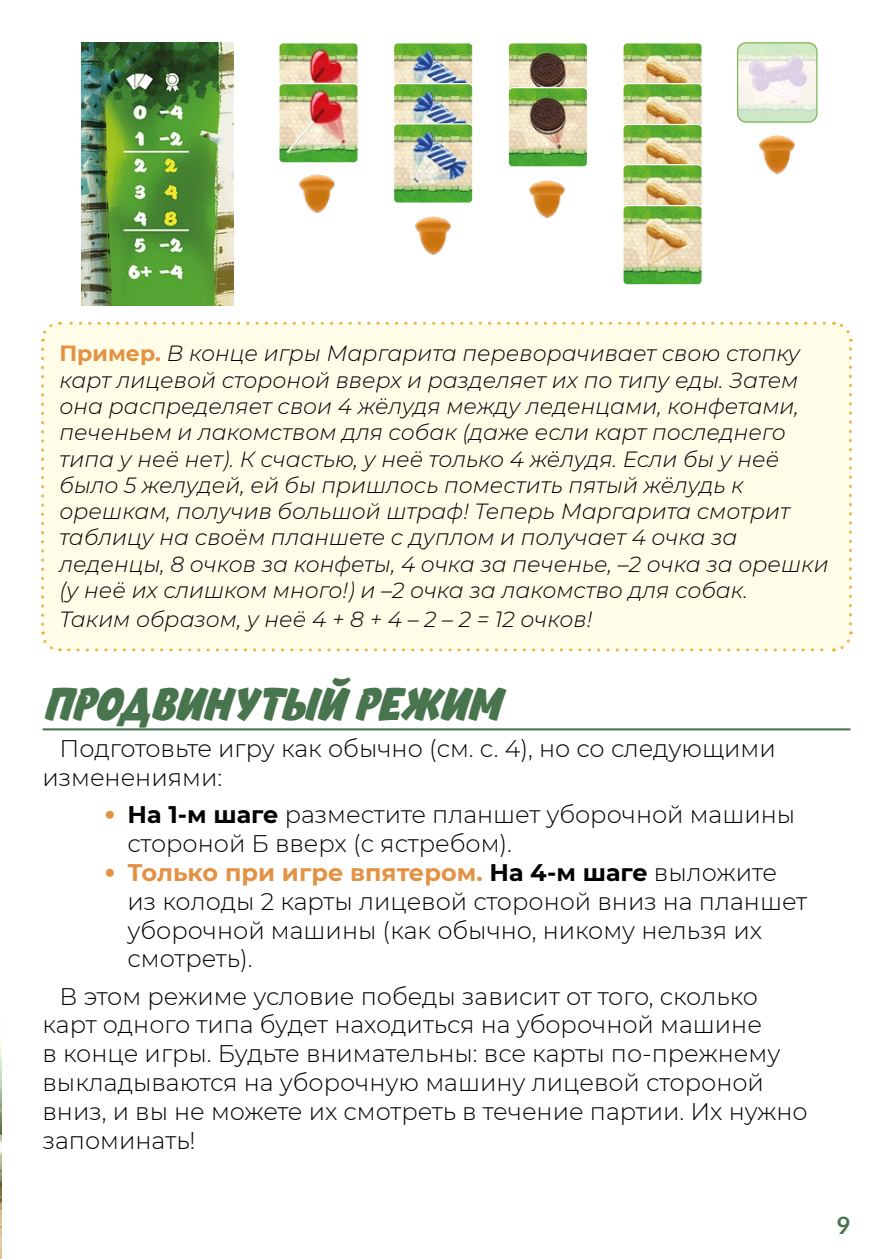
<style>
.page{position:relative;width:893px;height:1259px;background:#fff}
.page>*{position:absolute;margin:0;border:0;box-sizing:border-box;transform-origin:0 0}
.t1{font:italic 700 45px "Chekharda";color:#49754e;scale:.84 1}
.t2{font:300 24px/28.8px "Montserrat";color:#000}
.t3{font:700 24px "Lato";color:#49754e}
.t4{font:italic 300 21.9px/26.4px "Montserrat";color:#000}
.s1{font-weight:700;font-style:normal;color:#e39142}
.s2{font-family:"Lato";font-size:27px;color:#e39142}
.s3{font-weight:700}
.s4{font-weight:700;color:#e39142}
</style>
<div class="page">
<div style="left:43px;top:323px;width:807px;height:327px;background:#fffce7;border-radius:17px"></div>
<svg style="left:41px;top:349px;width:20px;height:303px"></svg>
<svg style="left:69px;top:631px;width:784px;height:21px"></svg>
<svg style="left:833px;top:321px;width:19px;height:303px"></svg>
<svg style="left:41px;top:321px;width:783px;height:21px"></svg>
<hr style="left:43px;top:728px;width:807px;height:2px;background:#49754e">
<img style="left:81px;top:43px;width:153px;height:263px">
<img style="left:280px;top:44px;width:77px;height:39px">
<div style="left:278px;top:42px;width:81px;height:81px;border:1px solid #fff;border-radius:4px"></div>
<img style="left:280px;top:85px;width:77px;height:76px">
<div style="left:278px;top:83px;width:81px;height:80px;border:1px solid #fff;border-radius:4px"></div>
<img style="left:395px;top:44px;width:76px;height:39px">
<div style="left:393px;top:42px;width:80px;height:81px;border:1px solid #fff;border-radius:4px"></div>
<img style="left:395px;top:84px;width:78px;height:39px">
<div style="left:393px;top:83px;width:80px;height:80px;border:1px solid #fff;border-radius:4px"></div>
<img style="left:395px;top:124px;width:78px;height:78px">
<div style="left:393px;top:123px;width:80px;height:81px;border:1px solid #fff;border-radius:4px"></div>
<img style="left:415px;top:216px;width:36px;height:39px">
<img style="left:510px;top:44px;width:76px;height:43px">
<div style="left:508px;top:42px;width:80px;height:81px;border:1px solid #fff;border-radius:4px"></div>
<img style="left:529px;top:180px;width:36px;height:38px">
<img style="left:624px;top:44px;width:77px;height:39px">
<div style="left:622px;top:42px;width:81px;height:81px;border:1px solid #fff;border-radius:4px"></div>
<img style="left:624px;top:85px;width:77px;height:39px">
<div style="left:622px;top:83px;width:81px;height:80px;border:1px solid #fff;border-radius:4px"></div>
<img style="left:623px;top:124px;width:79px;height:40px">
<div style="left:622px;top:124px;width:81px;height:80px;border:1px solid #fff;border-radius:4px"></div>
<img style="left:624px;top:166px;width:77px;height:39px">
<div style="left:622px;top:164px;width:81px;height:80px;border:1px solid #fff;border-radius:4px"></div>
<img style="left:739px;top:43px;width:78px;height:79px">
<div style="left:737px;top:42px;width:80px;height:81px;border:1px solid #74b54b;border-radius:9px"></div>
<img style="left:759px;top:135px;width:36px;height:39px">
<img style="left:508px;top:88px;width:78px;height:77px">
<div style="left:508px;top:87px;width:80px;height:80px;border:1px solid #fff;border-radius:4px"></div>
<img style="left:624px;top:207px;width:77px;height:76px">
<div style="left:622px;top:205px;width:81px;height:80px;border:1px solid #fff;border-radius:4px"></div>
<img style="left:299px;top:174px;width:36px;height:39px">
<img style="left:0;top:1041px;width:1px;height:218px">
<p class="t4" style="left:60px;top:340px;width:770px"><span class="s1">Пример.</span> В конце игры Маргарита переворачивает свою стопку карт лицевой стороной вверх и разделяет их по типу еды. Затем она распределяет свои 4 жёлудя между леденцами, конфетами, печеньем и лакомством для собак (даже если карт последнего типа у неё нет). К счастью, у неё только 4 жёлудя. Если бы у неё было 5 желудей, ей бы пришлось поместить пятый жёлудь к орешкам, получив большой штраф! Теперь Маргарита смотрит таблицу на своём планшете с дуплом и получает 4 очка за леденцы, 8 очков за конфеты, 4 очка за печенье, –2 очка за орешки (у неё их слишком много!) и –2 очка за лакомство для собак.</p>
<p class="t4" style="left:60px;top:605px;width:534px">Таким образом, у неё 4 + 8 + 4 – 2 – 2 = 12 очков!</p>
<h1 class="t1" style="left:43px;top:673px;width:562px">ПРОДВИНУТЫЙ РЕЖИМ</h1>
<p class="t2" style="left:43px;top:733px;width:735px;text-indent:17px">Подготовьте игру как обычно (см. с. 4), но со следующими изменениями:</p>
<p class="t2" style="left:128px;top:799px;width:669px;text-indent:-26px"><span class="s2">•</span> <span class="s3">На 1-м шаге</span> разместите планшет уборочной машины стороной Б вверх (с ястребом).</p>
<p class="t2" style="left:128px;top:857px;width:681px;text-indent:-26px"><span class="s2">•</span> <span class="s4">Только при игре впятером.</span> <span class="s3">На 4-м шаге</span> выложите из колоды 2 карты лицевой стороной вниз на планшет уборочной машины (как обычно, никому нельзя их смотреть).</p>
<p class="t2" style="left:43px;top:981px;width:767px;text-indent:17px">В этом режиме условие победы зависит от того, сколько карт одного типа будет находиться на уборочной машине<br>в конце игры. Будьте внимательны: все карты по-прежнему выкладываются на уборочную машину лицевой стороной вниз, и вы не можете их смотреть в течение партии. Их нужно запоминать!</p>
<p class="t3" style="left:836px;top:1211px;width:15px">9</p>
</div>
